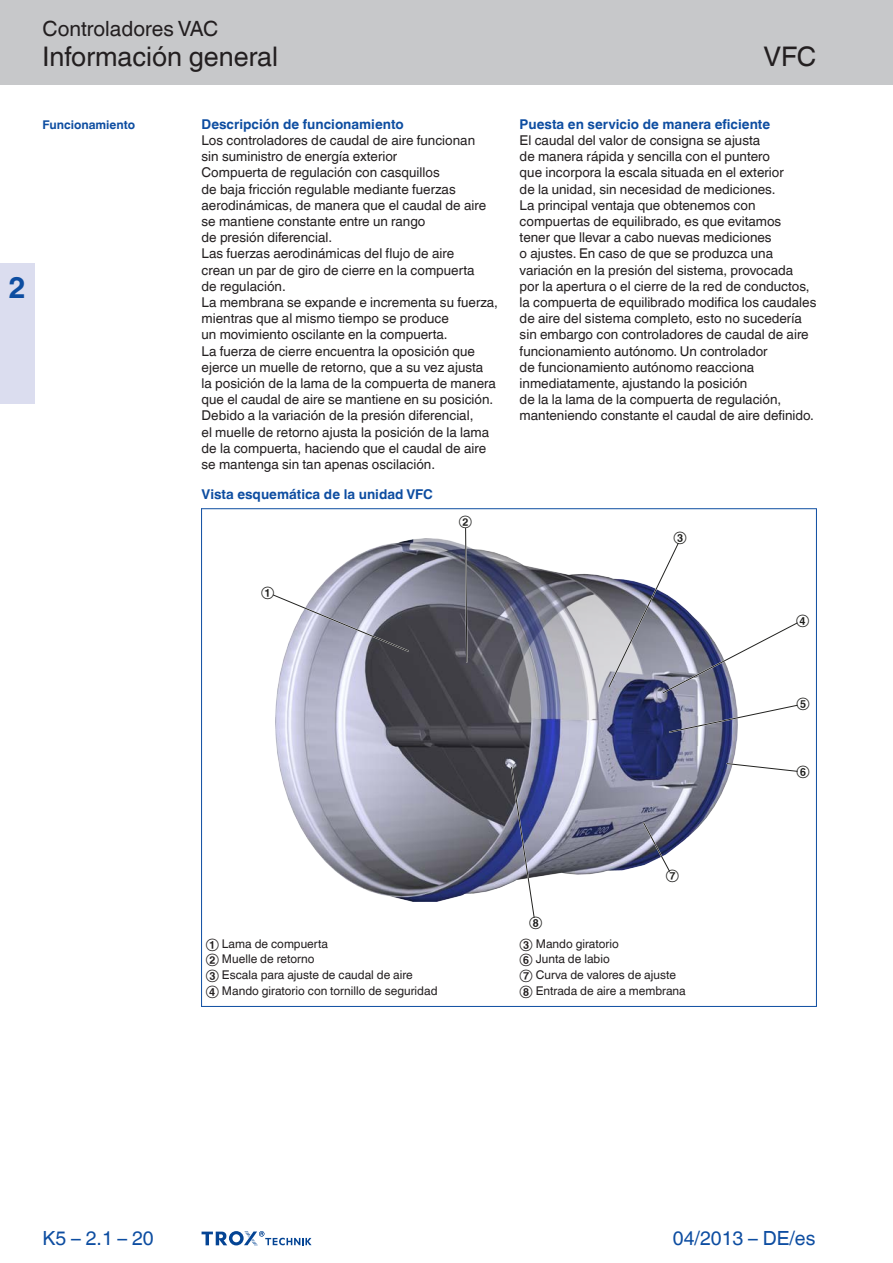
<style>
.page{position:relative;width:893px;height:1263px;background:#fff}
.page>*{position:absolute;margin:0;border:0;box-sizing:border-box;transform-origin:0 0}
.Register-Tab-Ziffern{font:700 30px "TROX Helvetica";color:#0d4da1}
.Navigation_2{font:27px "TROX Helvetica";color:#231f20}
.Navigation_3{font:27px "TROX Helvetica";color:#231f20}
.Navigation_1{font:21px "TROX Helvetica";color:#231f20}
.date{font:19.5px "TROX Helvetica";color:#0d4da1}
.pagina_li-re{font:19.5px "TROX Helvetica";color:#0d4da1}
.descr_txt_section_pa{font:13.5px/16.2px "TROX Helvetica";color:#231f20}
.descr_txt_section_ti{font:700 13.5px "TROX Helvetica";color:#0d4da1}
.Standard_oben_links{font:700 13.5px "TROX Helvetica";color:#0d4da1}
._30_graphic_index{font:12px "TROX Helvetica";color:#231f20}
.marg_title_blue{font:700 12px "TROX Helvetica";color:#0d4da1}
.t1{font:12px "TROX Helvetica";color:#1d1d1b}
.t2{font:12px "TROX Helvetica";color:#222220}
</style>
<div class="page">
<div style="left:0;top:0;width:893px;height:85px;background:#c7c8ca"></div>
<div style="left:0;top:264px;width:34px;height:140px;background:#dbddef"></div>
<svg style="left:202px;top:1231px;width:110px;height:15px"></svg>
<img style="left:276px;top:539px;width:462px;height:362px">
<svg style="left:273px;top:593px;width:137px;height:60px"></svg>
<svg style="left:464px;top:528px;width:4px;height:135px"></svg>
<svg style="left:607px;top:541px;width:191px;height:154px"></svg>
<svg style="left:725px;top:762px;width:73px;height:11px"></svg>
<svg style="left:668px;top:703px;width:130px;height:31px"></svg>
<svg style="left:641px;top:821px;width:31px;height:52px"></svg>
<svg style="left:510px;top:766px;width:26px;height:152px"></svg>
<hr style="left:201px;top:508px;width:1px;height:499px;background:#0d4da1">
<hr style="left:816px;top:508px;width:1px;height:499px;background:#0d4da1">
<hr style="left:201px;top:508px;width:615px;height:1px;background:#0d4da1">
<hr style="left:201px;top:1006px;width:615px;height:1px;background:#0d4da1">
<p class="Register-Tab-Ziffern" style="left:8px;top:270px;width:19px">2</p>
<p class="Navigation_1" style="left:43px;top:17px;width:177px">Controladores VAC</p>
<p class="Navigation_2" style="left:43px;top:41px;width:237px">Información general</p>
<p class="Navigation_3" style="left:763px;top:41px;width:54px">VFC</p>
<p class="marg_title_blue" style="left:43px;top:117px;width:94px">Funcionamiento</p>
<p class="descr_txt_section_ti" style="left:202px;top:116px;width:204px">Descripción de funcionamiento</p>
<p class="descr_txt_section_pa" style="left:202px;top:132px;width:275px">Los controladores de caudal de aire funcionan</p>
<p class="descr_txt_section_pa" style="left:202px;top:148px;width:197px">sin suministro de energía exterior</p>
<p class="descr_txt_section_pa" style="left:202px;top:165px;width:240px">Compuerta de regulación con casquillos</p>
<p class="descr_txt_section_pa" style="left:202px;top:181px;width:286px">de baja fricción regulable mediante fuerzas aerodinámicas, de manera que el caudal de aire se mantiene constante entre un rango</p>
<p class="descr_txt_section_pa" style="left:202px;top:229px;width:132px">de presión diferencial.</p>
<p class="descr_txt_section_pa" style="left:202px;top:246px;width:254px">Las fuerzas aerodinámicas del flujo de aire</p>
<p class="descr_txt_section_pa" style="left:202px;top:262px;width:274px">crean un par de giro de cierre en la compuerta</p>
<p class="descr_txt_section_pa" style="left:202px;top:278px;width:86px">de regulación.</p>
<p class="descr_txt_section_pa" style="left:202px;top:294px;width:298px">La membrana se expande e incrementa su fuerza, mientras que al mismo tiempo se produce</p>
<p class="descr_txt_section_pa" style="left:202px;top:327px;width:248px">un movimiento oscilante en la compuerta.</p>
<p class="descr_txt_section_pa" style="left:202px;top:343px;width:283px">La fuerza de cierre encuentra la oposición que ejerce un muelle de retorno, que a su vez ajusta</p>
<p class="descr_txt_section_pa" style="left:202px;top:375px;width:296px">la posición de la lama de la compuerta de manera que el caudal de aire se mantiene en su posición.<br>Debido a la variación de la presión diferencial,</p>
<p class="descr_txt_section_pa" style="left:202px;top:424px;width:289px">el muelle de retorno ajusta la posición de la lama de la compuerta, haciendo que el caudal de aire se mantenga sin tan apenas oscilación.</p>
<p class="Standard_oben_links" style="left:202px;top:486px;width:233px">Vista esquemática de la unidad VFC</p>
<p class="t1" style="left:261px;top:585px;width:15px">①</p>
<p class="t2" style="left:459px;top:514px;width:15px">②</p>
<p class="descr_txt_section_ti" style="left:520px;top:116px;width:252px">Puesta en servicio de manera eficiente</p>
<p class="descr_txt_section_pa" style="left:520px;top:132px;width:242px">El caudal del valor de consigna se ajusta</p>
<p class="descr_txt_section_pa" style="left:520px;top:148px;width:252px">de manera rápida y sencilla con el puntero</p>
<p class="descr_txt_section_pa" style="left:520px;top:165px;width:266px">que incorpora la escala situada en el exterior</p>
<p class="descr_txt_section_pa" style="left:520px;top:181px;width:257px">de la unidad, sin necesidad de mediciones.</p>
<p class="descr_txt_section_pa" style="left:520px;top:197px;width:263px">La principal ventaja que obtenemos con compuertas de equilibrado, es que evitamos</p>
<p class="descr_txt_section_pa" style="left:520px;top:229px;width:254px">tener que llevar a cabo nuevas mediciones</p>
<p class="descr_txt_section_pa" style="left:520px;top:246px;width:275px">o ajustes. En caso de que se produzca una variación en la presión del sistema, provocada</p>
<p class="descr_txt_section_pa" style="left:520px;top:278px;width:298px">por la apertura o el cierre de la red de conductos, la compuerta de equilibrado modifica los caudales de aire del sistema completo, esto no sucedería sin embargo con controladores de caudal de aire funcionamiento autónomo. Un controlador</p>
<p class="descr_txt_section_pa" style="left:520px;top:359px;width:236px">de funcionamiento autónomo reacciona inmediatamente, ajustando la posición</p>
<p class="descr_txt_section_pa" style="left:520px;top:391px;width:296px">de la la lama de la compuerta de regulación, manteniendo constante el caudal de aire definido.</p>
<p class="t1" style="left:673px;top:530px;width:15px">③</p>
<p class="t1" style="left:796px;top:613px;width:15px">④</p>
<p class="t1" style="left:796px;top:695px;width:15px">⑤</p>
<p class="t1" style="left:797px;top:763px;width:15px">⑥</p>
<p class="_30_graphic_index" style="left:206px;top:936px;width:124px">① Lama de compuerta</p>
<p class="_30_graphic_index" style="left:206px;top:952px;width:110px">② Muelle de retorno</p>
<p class="_30_graphic_index" style="left:206px;top:968px;width:209px">③ Escala para ajuste de caudal de aire</p>
<p class="_30_graphic_index" style="left:206px;top:984px;width:233px">④ Mando giratorio con tornillo de seguridad</p>
<p class="t1" style="left:529px;top:915px;width:15px">⑧</p>
<p class="t1" style="left:666px;top:868px;width:15px">⑦</p>
<p class="_30_graphic_index" style="left:520px;top:936px;width:101px">③ Mando giratorio</p>
<p class="_30_graphic_index" style="left:520px;top:952px;width:92px">⑥ Junta de labio</p>
<p class="_30_graphic_index" style="left:520px;top:968px;width:158px">⑦ Curva de valores de ajuste</p>
<p class="_30_graphic_index" style="left:520px;top:984px;width:168px">⑧ Entrada de aire a membrana</p>
<p class="pagina_li-re" style="left:43px;top:1227px;width:113px">K5 – 2.1 – 20</p>
<p class="date" style="left:673px;top:1227px;width:144px">04/2013 – DE/es</p>
</div>
